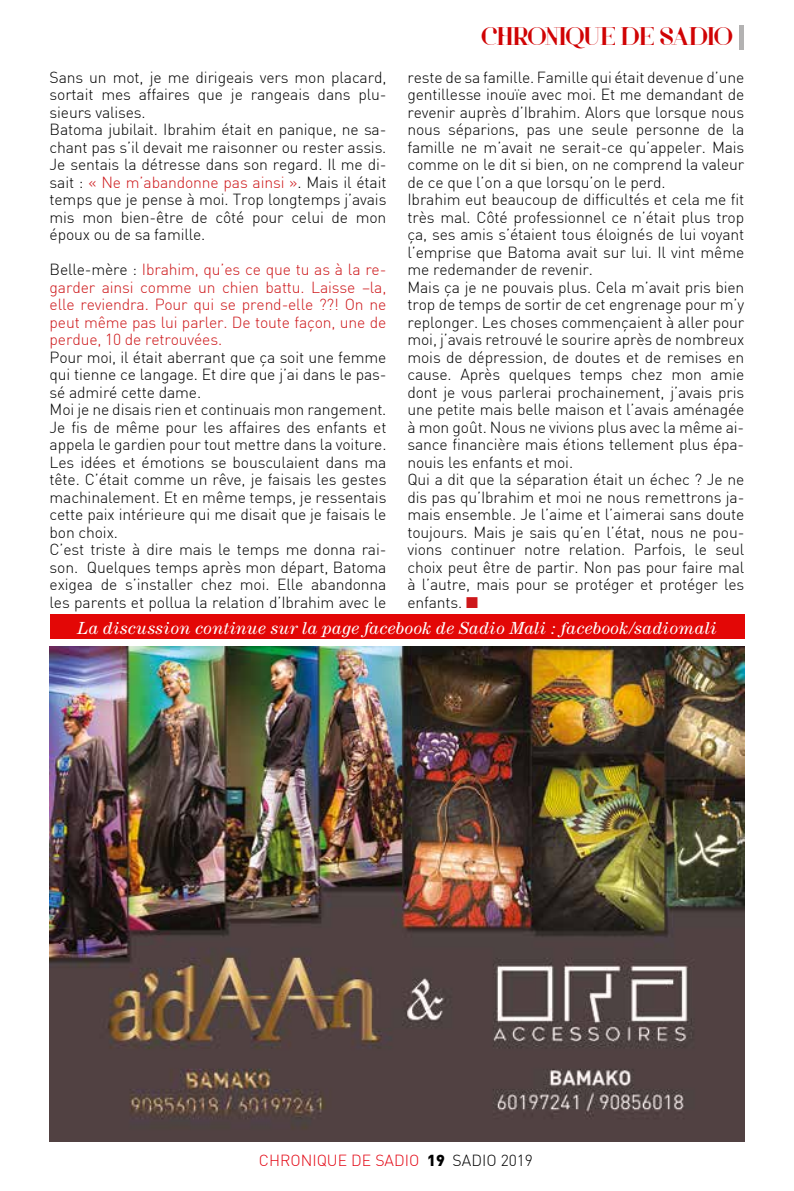
<style>
.page{position:relative;width:794px;height:1191px;background:#fff}
.page>*{position:absolute;margin:0;border:0;box-sizing:border-box;transform-origin:0 0}
.t1{font:26.25px "Voor";letter-spacing:-.03em;color:#d00304}
.t2{font:italic 17.5px "Century";letter-spacing:.015em;color:#fff}
.t3{font:300 15.75px/17.5px "DIN";letter-spacing:-.01em;color:#000}
.t4{font:300 15.75px/17.5px "DIN";letter-spacing:-.01em;color:#cd171a;text-align:justify}
.t5{font:300 15.75px "DIN";color:#e30613}
.s1{color:#cd171a}
.s2{color:#000}
.s3{font-weight:900;color:#000}
</style>
<div class="page">
<div style="left:50px;top:614px;width:694px;height:25px;background:#e30706"></div>
<div style="left:739px;top:25px;width:5px;height:25px;background:#b3b2b2"></div>
<img style="left:50px;top:647px;width:694px;height:494px">
<p class="t3" style="left:50px;top:68px;width:338px">Sans un mot, je me dirigeais vers mon placard, sortait mes affaires que je rangeais dans plu&shy;sieurs valises.<br>Batoma jubilait. I brahim était en panique, ne sa&shy;chant pas s’il devait me raisonner ou rester assis.<br>Je sentais la détresse dans son regard. I l me di&shy;sait : <span class="s1">« Ne m’abandonne pas ainsi »</span>. Mais il était temps que je pense à moi. Trop longtemps j’avais mis mon bien-être de côté pour celui de mon époux ou de sa famille.</p>
<p class="t4" style="left:50px;top:261px;width:338px"><span class="s2">Belle-mère :</span> I brahim, qu’es ce que tu as à la re&shy;garder ainsi comme un chien battu. Laisse –la, elle reviendra. Pour qui se prend-elle ??! On ne peut même pas lui parler. De toute façon, une de perdue, 10 de retrouvées.</p>
<p class="t3" style="left:50px;top:348px;width:338px">Pour moi, il était aberrant que ça soit une femme qui tienne ce langage. Et dire que j’ai dans le pas&shy;sé admiré cette dame.<br>Moi je ne disais rien et continuais mon rangement.<br>Je fis de même pour les affaires des enfants et appela le gardien pour tout mettre dans la voiture.<br>Les idées et émotions se bousculaient dans ma tête. C’était comme un rêve, je faisais les gestes machinalement. Et en même temps, je ressentais cette paix intérieure qui me disait que je faisais le bon choix.<br>C’est triste à dire mais le temps me donna rai&shy;son. Quelques temps après mon départ, Batoma exigea de s’installer chez moi. Elle abandonna les parents et pollua la relation d’I brahim avec le</p>
<h1 class="t1" style="left:481px;top:20px;width:253px">CHRONIQUE DE SADIO</h1>
<p class="t3" style="left:407px;top:68px;width:338px">reste de sa famille. Famille qui était devenue d’une gentillesse inouïe avec moi. Et me demandant de revenir auprès d’I brahim. Alors que lorsque nous nous séparions, pas une seule personne de la famille ne m’avait ne serait-ce qu’appeler. Mais comme on le dit si bien, on ne comprend la valeur de ce que l’on a que lorsqu’on le perd.<br>I brahim eut beaucoup de difficultés et cela me fit très mal. Côté professionnel ce n’était plus trop ça, ses amis s’étaient tous éloignés de lui voyant l’emprise que Batoma avait sur lui. I l vint même me redemander de revenir.<br>Mais ça je ne pouvais plus. Cela m’avait pris bien trop de temps de sortir de cet engrenage pour m’y replonger. Les choses commençaient à aller pour moi, j’avais retrouvé le sourire après de nombreux mois de dépression, de doutes et de remises en cause. Après quelques temps chez mon amie dont je vous parlerai prochainement, j’avais pris une petite mais belle maison et l’avais aménagée à mon goût. Nous ne vivions plus avec la même ai&shy;sance financière mais étions tellement plus épa&shy;nouis les enfants et moi.<br>Qui a dit que la séparation était un échec ? Je ne dis pas qu’I brahim et moi ne nous remettrons ja&shy;mais ensemble. Je l’aime et l’aimerai sans doute toujours. Mais je sais qu’en l’état, nous ne pou&shy;vions continuer notre relation. Parfois, le seul choix peut être de partir. N on pas pour faire mal à l’autre, mais pour se protéger et protéger les enfants. <span class="s1">■</span></p>
<p class="t2" style="left:78px;top:618px;width:641px">La discussion continue sur la page facebook de Sadio Mali : facebook/sadiomali</p>
<p class="t5" style="left:259px;top:1151px;width:276px">chronique de sadio <span class="s3">19</span> <span class="s2">sadio 2019</span></p>
</div>
